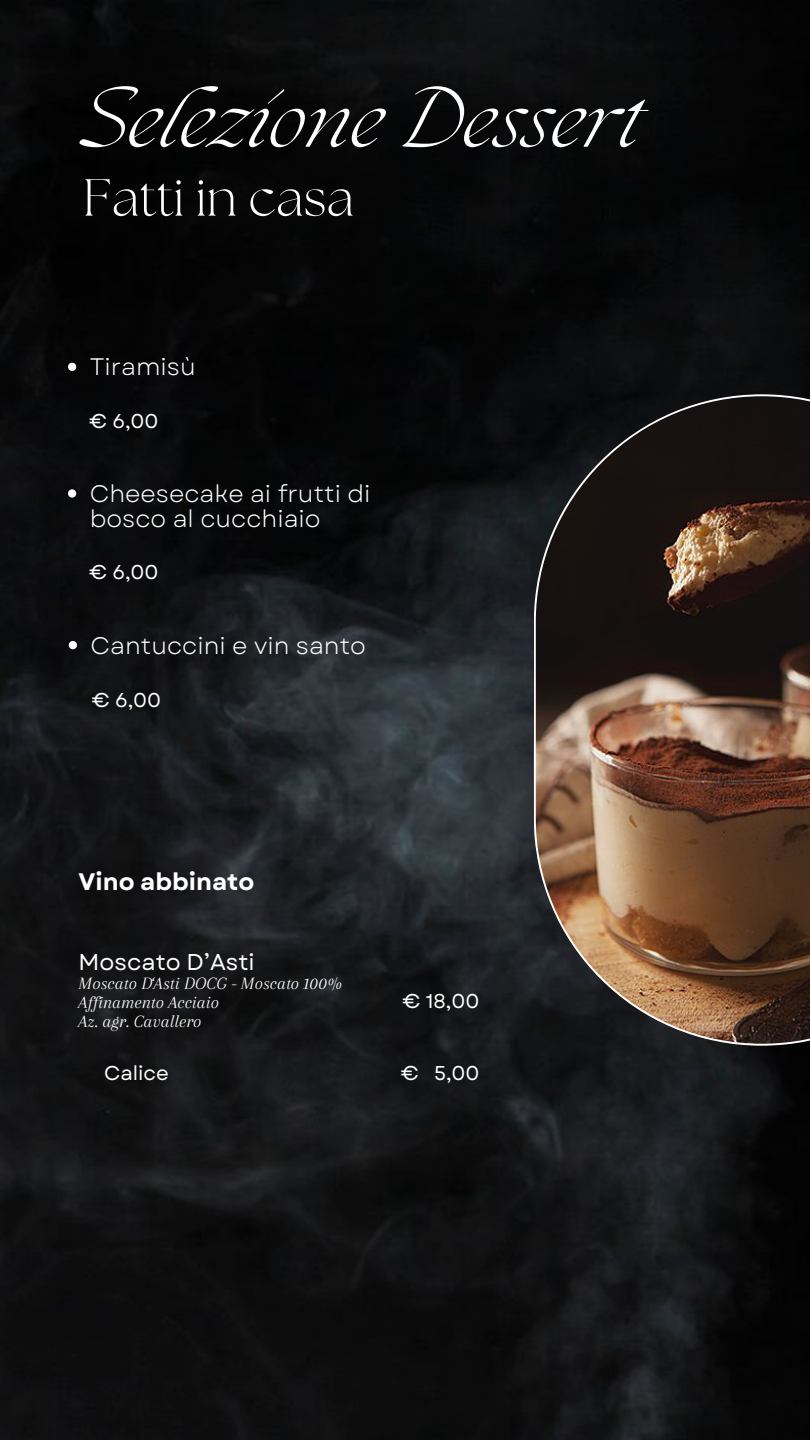
<style>
.page{position:relative;width:810px;height:1440px;background:#fff}
.page>*{position:absolute;margin:0;border:0;box-sizing:border-box;transform-origin:0 0}
.t1{font:italic 300 75.1px "The Seasons";color:#fff}
.t2{font:300 52.1px "The Seasons";color:#fff}
.t3{font:23.9px/24.8px "Garet";color:#fff}
.t4{font:700 23.9px "Garet";color:#fff}
.t5{font:22.9px "Garet";color:#fff}
.t6{font:20px "Garet";color:#fff}
.t7{font:italic 18px "Arapey";color:#fff}
</style>
<div class="page">
<img style="left:0;top:0;width:810px;height:1440px">
<img style="left:534px;top:394px;width:276px;height:652px">
<svg style="left:68px;top:363px;width:8px;height:8px"></svg>
<svg style="left:68px;top:489px;width:8px;height:9px"></svg>
<svg style="left:69px;top:641px;width:8px;height:8px"></svg>
<p class="t1" style="left:81px;top:87px;width:563px">Selezione Dessert</p>
<p class="t2" style="left:83px;top:174px;width:273px">Fatti in casa</p>
<p class="t3" style="left:90px;top:355px;width:107px">Tiramisù</p>
<p class="t6" style="left:89px;top:406px;width:71px">€ 6,00</p>
<p class="t3" style="left:90px;top:481px;width:282px">Cheesecake ai frutti di bosco al cucchiaio</p>
<p class="t6" style="left:89px;top:558px;width:71px">€ 6,00</p>
<p class="t3" style="left:91px;top:633px;width:277px">Cantuccini e vin santo</p>
<p class="t6" style="left:92px;top:686px;width:71px">€ 6,00</p>
<p class="t4" style="left:79px;top:865px;width:177px">Vino abbinato</p>
<p class="t5" style="left:79px;top:946px;width:178px">Moscato D’Asti</p>
<p class="t7" style="left:79px;top:974px;width:266px">Moscato D‘Asti DOCG - Moscato 100%</p>
<p class="t7" style="left:79px;top:992px;width:142px">Affinamento Acciaio</p>
<p class="t7" style="left:79px;top:1011px;width:124px">Az. agr. Cavallero</p>
<p class="t6" style="left:104px;top:1058px;width:66px">Calice</p>
<p class="t6" style="left:403px;top:987px;width:78px">€ 18,00</p>
<p class="t6" style="left:401px;top:1058px;width:80px">€ 5,00</p>
</div>
